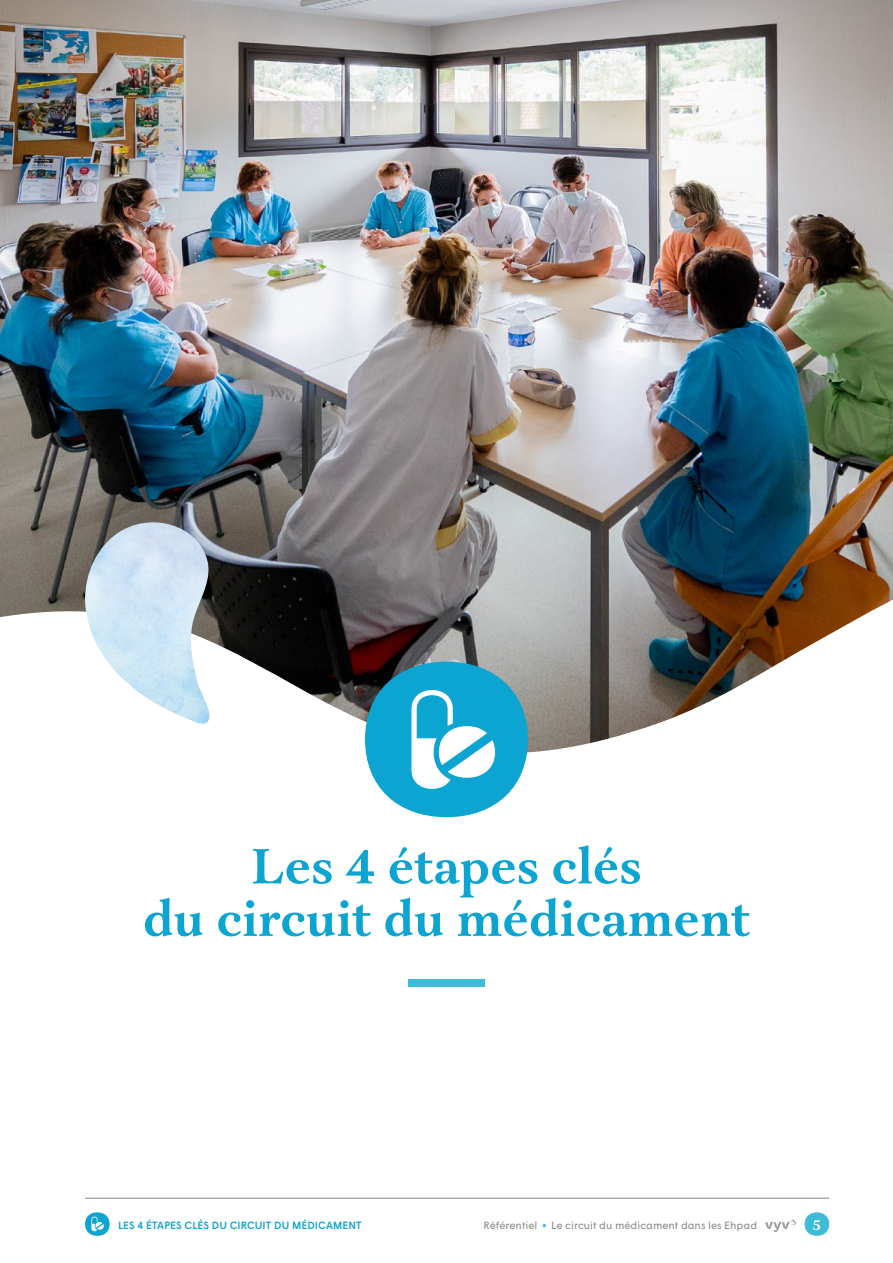
<style>
.page{position:relative;width:893px;height:1263px;background:#fff}
.page>*{position:absolute;margin:0;border:0;box-sizing:border-box;transform-origin:0 0}
.t1{font:700 51px/52.5px "Aria Text G1";color:#0ca4d1;text-align:center}
.t2{font:700 15px "Aria Text G1";color:#fff}
.t3{font:10.5px "Wigrum";color:#878787}
.t4{font:500 10.5px "Wigrum";letter-spacing:.01em;color:#0ca4d1}
</style>
<div class="page">
<img style="left:0;top:0;width:893px;height:532px">
<svg style="left:0;top:532px;width:893px;height:455px"></svg>
<img style="left:84px;top:522px;width:127px;height:207px">
<div style="left:365px;top:662px;width:163px;height:155px;background:#0ca4d1;border-radius:50%"></div>
<svg style="left:411px;top:690px;width:84px;height:99px"></svg>
<div style="left:408px;top:979px;width:77px;height:7px;background:#3cbcd7"></div>
<div style="left:85px;top:1212px;width:25px;height:24px;background:#0ca4d1;border-radius:50%"></div>
<svg style="left:91px;top:1216px;width:13px;height:15px"></svg>
<div style="left:805px;top:1212px;width:24px;height:24px;background:#3cbcd7;border-radius:50%"></div>
<svg style="left:765px;top:1219px;width:31px;height:13px"></svg>
<hr style="left:85px;top:1198px;width:744px;height:1px;background:#878787">
<h1 class="t1" style="left:143px;top:843px;width:609px">Les 4 étapes clés<br>du circuit du médicament</h1>
<p class="t4" style="left:118px;top:1217px;width:245px">LES 4 ÉTAPES CLÉS DU CIRCUIT DU MÉDICAMENT</p>
<p class="t3" style="left:484px;top:1217px;width:55px">Référentiel</p>
<p class="t3" style="left:551px;top:1217px;width:207px">Le circuit du médicament dans les Ehpad</p>
<h2 class="t2" style="left:813px;top:1215px;width:10px">5</h2>
</div>
